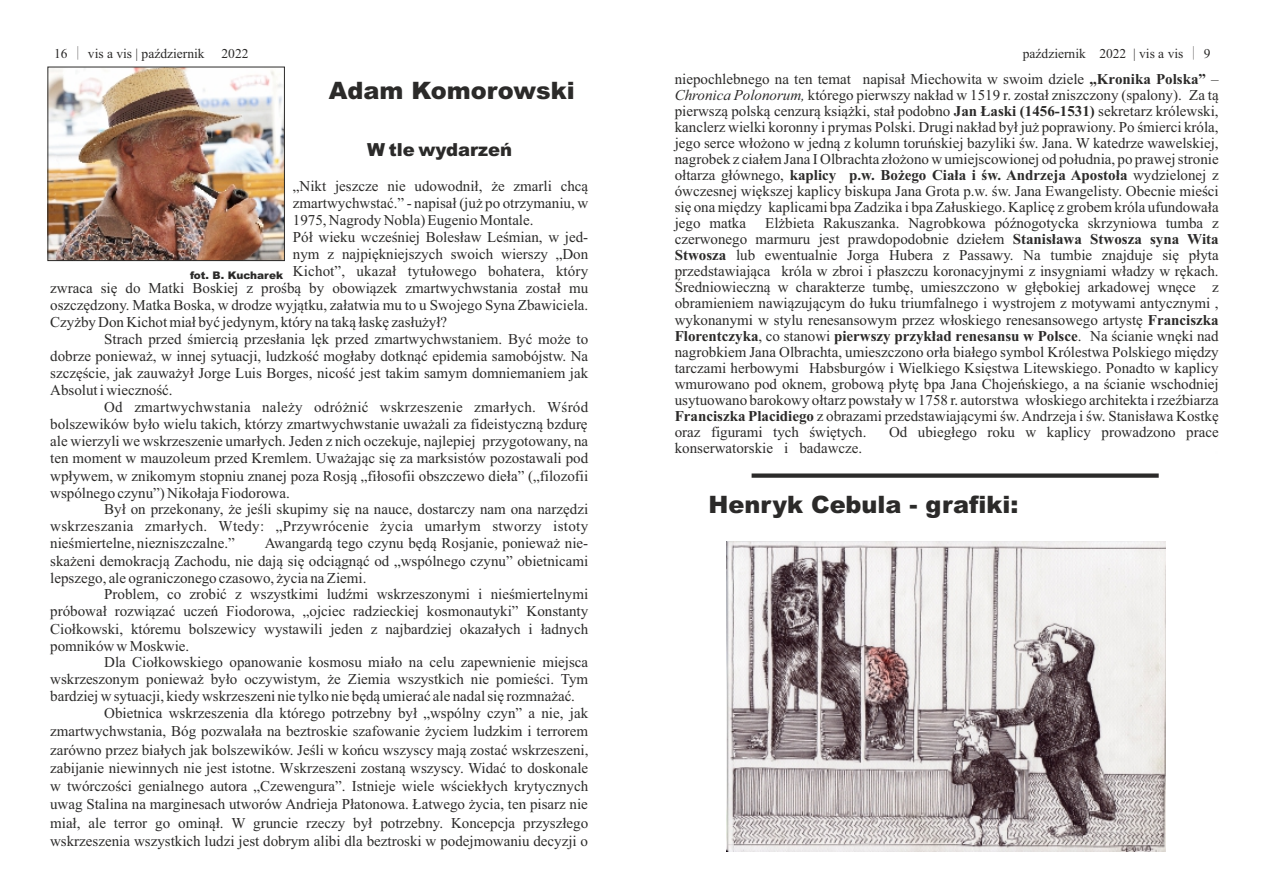
<style>
.page{position:relative;width:1263px;height:893px;background:#fff}
.page>*{position:absolute;margin:0;border:0;box-sizing:border-box;transform-origin:0 0}
.t1{font:900 24px "Arial";color:#2b2a29}
.t2{font:900 18px "Arial";color:#2b2a29}
.t3{font:15px/16px "Times New Roman";color:#2b2a29;text-align:justify}
.t4{font:15px "Times New Roman";letter-spacing:.02em;color:#2b2a29}
.t5{font:13.5px "Times New Roman";color:#2b2a29}
.t6{font:900 10.5px "Arial";color:#2b2a29}
.s1{font-family:"Adobe Fangsong Std"}
.s2{font-weight:700}
.s3{font-style:italic}
</style>
<div class="page">
<img style="left:49px;top:69px;width:234px;height:190px">
<div style="left:47px;top:67px;width:238px;height:194px;border:1px solid #2b2a29"></div>
<div style="left:752px;top:473px;width:407px;height:5px;background:#2b2a29"></div>
<img style="left:726px;top:541px;width:440px;height:310px">
<p class="t5" style="left:54px;top:48px;width:196px">16 <span class="s1">│</span> vis a vis | październik 2022</p>
<p class="t5" style="left:1023px;top:48px;width:189px">październik 2022 | vis a vis <span class="s1">│</span> 9</p>
<h1 class="t1" style="left:329px;top:82px;width:247px">Adam Komorowski</h1>
<p class="t3" style="left:675px;top:72px;width:545px">niepochlebnego na ten temat napisał Miechowita w swoim dziele <span class="s2">„Kronika Polska”</span> – <span class="s3">Chronica Polonorum,</span> którego pierwszy nakład w 1519 r. został zniszczony (spalony). Za tą pierwszą polską cenzurą książki, stał podobno <span class="s2">Jan Łaski (1456-1531)</span> sekretarz królewski, kanclerz wielki koronny i prymas Polski. Drugi nakład był już poprawiony. Po śmierci króla, jego serce włożono w jedną z kolumn toruńskiej bazyliki św. Jana. W katedrze wawelskiej, nagrobek z ciałem Jana I Olbrachta złożono w umiejscowionej od południa, po prawej stronie ołtarza głównego, <span class="s2">kaplicy p.w. Bożego Ciała i św. Andrzeja Apostoła</span> wydzielonej z ówczesnej większej kaplicy biskupa Jana Grota p.w. św. Jana Ewangelisty. Obecnie mieści się ona między kaplicami bpa Zadzika i bpa Załuskiego. Kaplicę z grobem króla ufundowała jego matka</p>
<p class="t2" style="left:367px;top:143px;width:146px">W tle wydarzeń</p>
<p class="t3" style="left:293px;top:179px;width:297px">„Nikt jeszcze nie udowodnił, że zmarli chcą</p>
<p class="t3" style="left:293px;top:197px;width:297px">zmartwychwstać.” - napisał (już po otrzymaniu, w</p>
<p class="t3" style="left:293px;top:214px;width:242px">1975, Nagrody Nobla) Eugenio Montale.</p>
<p class="t3" style="left:293px;top:230px;width:297px">Pół wieku wcześniej Bolesław Leśmian, w jed-</p>
<p class="t3" style="left:293px;top:247px;width:297px">nym z najpiękniejszych swoich wierszy „Don</p>
<p class="t3" style="left:293px;top:265px;width:297px">Kichot”, ukazał tytułowego bohatera, który</p>
<p class="t3" style="left:50px;top:282px;width:539px">zwraca się do Matki Boskiej z prośbą by obowiązek zmartwychwstania został mu</p>
<p class="t3" style="left:50px;top:299px;width:539px">oszczędzony. Matka Boska, w drodze wyjątku, załatwia mu to u Swojego Syna Zbawiciela.</p>
<p class="t3" style="left:50px;top:316px;width:398px">Czyżby Don Kichot miał być jedynym, który na taką łaskę zasłużył?</p>
<p class="t3" style="left:104px;top:332px;width:485px">Strach przed śmiercią przesłania lęk przed zmartwychwstaniem. Być może to</p>
<p class="t3" style="left:50px;top:350px;width:539px">dobrze ponieważ, w innej sytuacji, ludzkość mogłaby dotknąć epidemia samobójstw. Na</p>
<p class="t3" style="left:50px;top:367px;width:539px">szczęście, jak zauważył Jorge Luis Borges, nicość jest takim samym domniemaniem jak</p>
<p class="t3" style="left:50px;top:384px;width:124px">Absolut i wieczność.</p>
<p class="t3" style="left:104px;top:400px;width:485px">Od zmartwychwstania należy odróżnić wskrzeszenie zmarłych. Wśród</p>
<p class="t3" style="left:50px;top:418px;width:539px">bolszewików było wielu takich, którzy zmartwychwstanie uważali za fideistyczną bzdurę</p>
<p class="t3" style="left:50px;top:435px;width:539px">ale wierzyli we wskrzeszenie umarłych. Jeden z nich oczekuje, najlepiej przygotowany, na</p>
<p class="t3" style="left:50px;top:452px;width:539px">ten moment w mauzoleum przed Kremlem. Uważając się za marksistów pozostawali pod</p>
<p class="t3" style="left:50px;top:469px;width:539px">wpływem, w znikomym stopniu znanej poza Rosją „fiłosofii obszczewo dieła” („filozofii</p>
<p class="t3" style="left:50px;top:486px;width:241px">wspólnego czynu”) Nikołaja Fiodorowa.</p>
<p class="t3" style="left:104px;top:503px;width:485px">Był on przekonany, że jeśli skupimy się na nauce, dostarczy nam ona narzędzi</p>
<p class="t4" style="left:50px;top:521px;width:539px">wskrzeszania zmarłych. Wtedy: „Przywrócenie życia umarłym stworzy istoty</p>
<p class="t3" style="left:50px;top:537px;width:186px">nieśmiertelne, niezniszczalne.”</p>
<p class="t3" style="left:675px;top:217px;width:545px;text-indent:91px">Elżbieta Rakuszanka. Nagrobkowa późnogotycka skrzyniowa tumba z czerwonego marmuru jest prawdopodobnie dziełem <span class="s2">Stanisława Stwosza syna Wita Stwosza</span> lub ewentualnie Jorga Hubera z Passawy. Na tumbie znajduje się płyta przedstawiająca króla w zbroi i płaszczu koronacyjnymi z insygniami władzy w rękach.<br>Średniowieczną w charakterze tumbę, umieszczono w głębokiej arkadowej wnęce z obramieniem nawiązującym do łuku triumfalnego i wystrojem z motywami antycznymi , wykonanymi w stylu renesansowym przez włoskiego renesansowego artystę <span class="s2">Franciszka Florentczyka</span>, co stanowi <span class="s2">pierwszy przykład renesansu w Polsce</span>. Na ścianie wnęki nad nagrobkiem Jana Olbrachta, umieszczono orła białego symbol Królestwa Polskiego między tarczami herbowymi Habsburgów i Wielkiego Księstwa Litewskiego. Ponadto w kaplicy wmurowano pod oknem, grobową płytę bpa Jana Chojeńskiego, a na ścianie wschodniej usytuowano barokowy ołtarz powstały w 1758 r. autorstwa włoskiego architekta i rzeźbiarza <span class="s2">Franciszka Placidiego</span> z obrazami przedstawiającymi św. Andrzeja i św. Stanisława Kostkę oraz figurami tych świętych.</p>
<p class="t6" style="left:190px;top:271px;width:95px">fot. B. Kucharek</p>
<p class="t3" style="left:889px;top:425px;width:331px">Od ubiegłego roku w kaplicy prowadzono prace</p>
<p class="t3" style="left:675px;top:441px;width:189px">konserwatorskie i badawcze.</p>
<h1 class="t1" style="left:708px;top:496px;width:312px">Henryk Cebula - grafiki:</h1>
<p class="t3" style="left:50px;top:536px;width:539px;line-height:17.1px;text-indent:215px">Awangardą tego czynu będą Rosjanie, ponieważ nie&shy;skażeni demokracją Zachodu, nie dają się odciągnąć od „wspólnego czynu” obietnicami lepszego, ale ograniczonego czasowo, życia na Ziemi.</p>
<p class="t3" style="left:50px;top:587px;width:539px;line-height:17.1px;text-indent:54px">Problem, co zrobić z wszystkimi ludźmi wskrzeszonymi i nieśmiertelnymi próbował rozwiązać uczeń Fiodorowa, „ojciec radzieckiej kosmonautyki” Konstanty Ciołkowski, któremu bolszewicy wystawili jeden z najbardziej okazałych i ładnych pomników w Moskwie.</p>
<p class="t3" style="left:104px;top:656px;width:485px">Dla Ciołkowskiego opanowanie kosmosu miało na celu zapewnienie miejsca</p>
<p class="t3" style="left:50px;top:673px;width:539px">wskrzeszonym ponieważ było oczywistym, że Ziemia wszystkich nie pomieści. Tym</p>
<p class="t3" style="left:50px;top:690px;width:526px">bardziej w sytuacji, kiedy wskrzeszeni nie tylko nie będą umierać ale nadal się rozmnażać.</p>
<p class="t3" style="left:104px;top:706px;width:485px">Obietnica wskrzeszenia dla którego potrzebny był „wspólny czyn” a nie, jak</p>
<p class="t3" style="left:50px;top:724px;width:540px;line-height:18.3px">zmartwychwstania, Bóg pozwalała na beztroskie szafowanie życiem ludzkim i terrorem zarówno przez białych jak bolszewików. Jeśli w końcu wszyscy mają zostać wskrzeszeni, zabijanie niewinnych nie jest istotne. Wskrzeszeni zostaną wszyscy. Widać to doskonale w twórczości genialnego autora „Czewengura”. Istnieje wiele wściekłych krytycznych uwag Stalina na marginesach utworów Andrieja Płatonowa. Łatwego życia, ten pisarz nie miał, ale terror go ominął. W gruncie rzeczy był potrzebny. Koncepcja przyszłego wskrzeszenia wszystkich ludzi jest dobrym alibi dla beztroski w podejmowaniu decyzji o</p>
</div>
